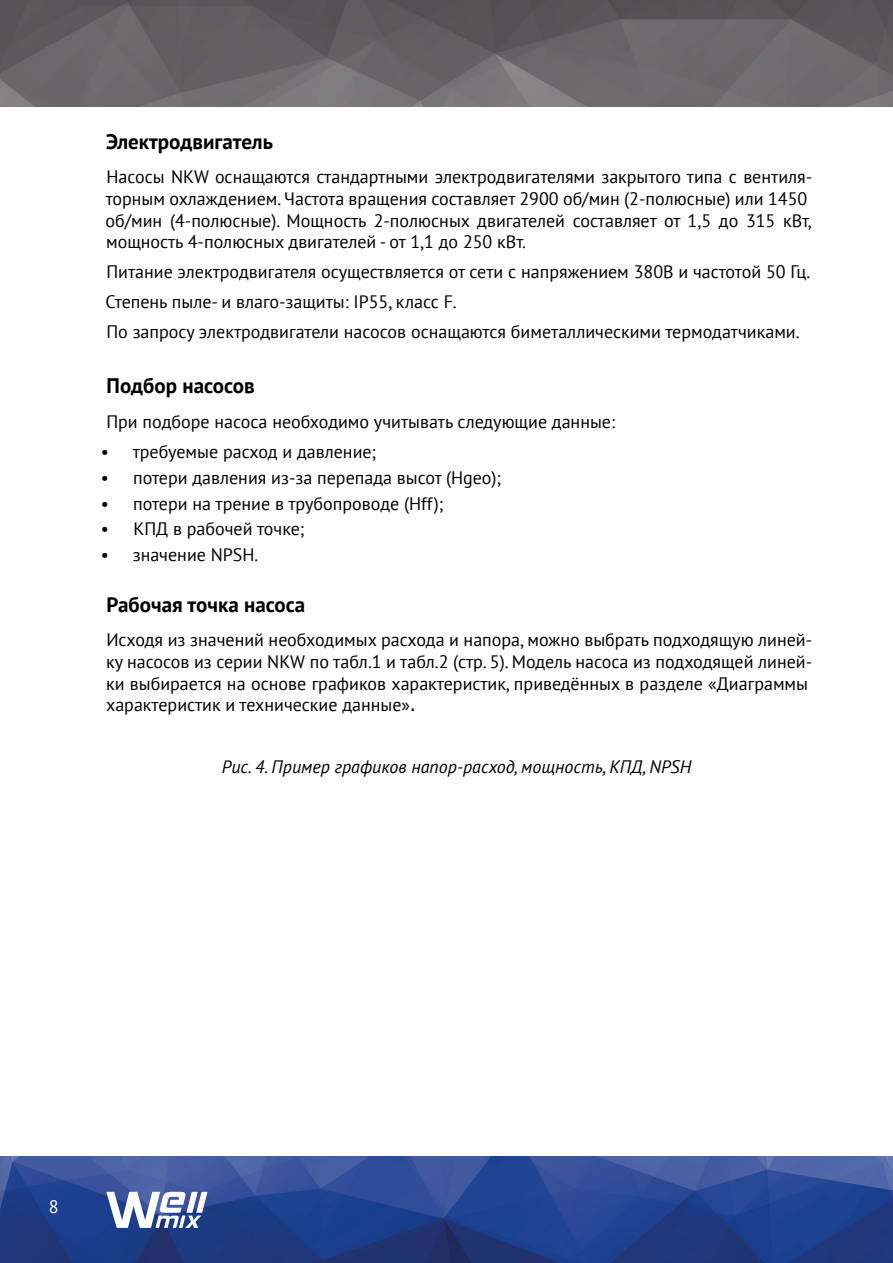
<style>
.page{position:relative;width:893px;height:1263px;background:#fff}
.page>*{position:absolute;margin:0;border:0;box-sizing:border-box;transform-origin:0 0}
.t1{font:700 21px "PT Sans";color:#000}
.t2{font:18px/21.6px "PT Sans";color:#000}
.t3{font:italic 18px "PT Sans";color:#000}
.t4{font:18px "PT Sans";color:#fff}
.s1{font-family:"Tahoma"}
</style>
<div class="page">
<img style="left:0;top:1157px;width:893px;height:106px">
<svg style="left:106px;top:1192px;width:101px;height:36px"></svg>
<img style="left:0;top:0;width:893px;height:106px">
<p class="t1" style="left:106px;top:128px;width:168px">Электродвигатель</p>
<p class="t2" style="left:106px;top:166px;width:708px">Насосы NKW оснащаются стандартными электродвигателями закрытого типа с вентиля&shy;торным охлаждением. Частота вращения составляет 2900 об/мин (2-полюсные) или 1450 об/мин (4-полюсные). Мощность 2-полюсных двигателей составляет от 1,5 до 315 кВт, мощность 4-полюсных двигателей - от 1,1 до 250 кВт.</p>
<p class="t2" style="left:106px;top:256px;width:706px;line-height:30.2px">Питание электродвигателя осуществляется от сети с напряжением 380В и частотой 50 Гц.<br>Степень пыле- и влаго-защиты: IP55, класс F.<br>По запросу электродвигатели насосов оснащаются биметаллическими термодатчиками.</p>
<p class="t1" style="left:107px;top:372px;width:150px">Подбор насосов</p>
<p class="t2" style="left:106px;top:410px;width:510px">При подборе насоса необходимо учитывать следующие данные:</p>
<p class="t2" style="left:101px;top:440px;width:277px">• требуемые расход и давление;</p>
<p class="t2" style="left:101px;top:466px;width:402px">• потери давления из-за перепада высот (Hgeo);</p>
<p class="t2" style="left:101px;top:492px;width:344px">• потери на трение в трубопроводе (Hff);</p>
<p class="t2" style="left:101px;top:518px;width:205px">• КПД в рабочей точке;</p>
<p class="t2" style="left:101px;top:544px;width:159px">• значение NPSH.</p>
<p class="t1" style="left:107px;top:591px;width:200px">Рабочая точка насоса</p>
<p class="t2" style="left:106px;top:629px;width:708px">Исходя из значений необходимых расхода и напора, можно выбрать подходящую линей&shy;ку насосов из серии NKW по табл.1 и табл.2 (стр. 5). Модель насоса из подходящей линей&shy;ки выбирается на основе графиков характеристик, приведённых в разделе «Диаграммы характеристик и технические данные»<span class="s1">.</span></p>
<p class="t3" style="left:222px;top:756px;width:471px">Рис. 4. Пример графиков напор-расход, мощность, КПД, NPSH</p>
<p class="t4" style="left:49px;top:1195px;width:11px">8</p>
</div>
